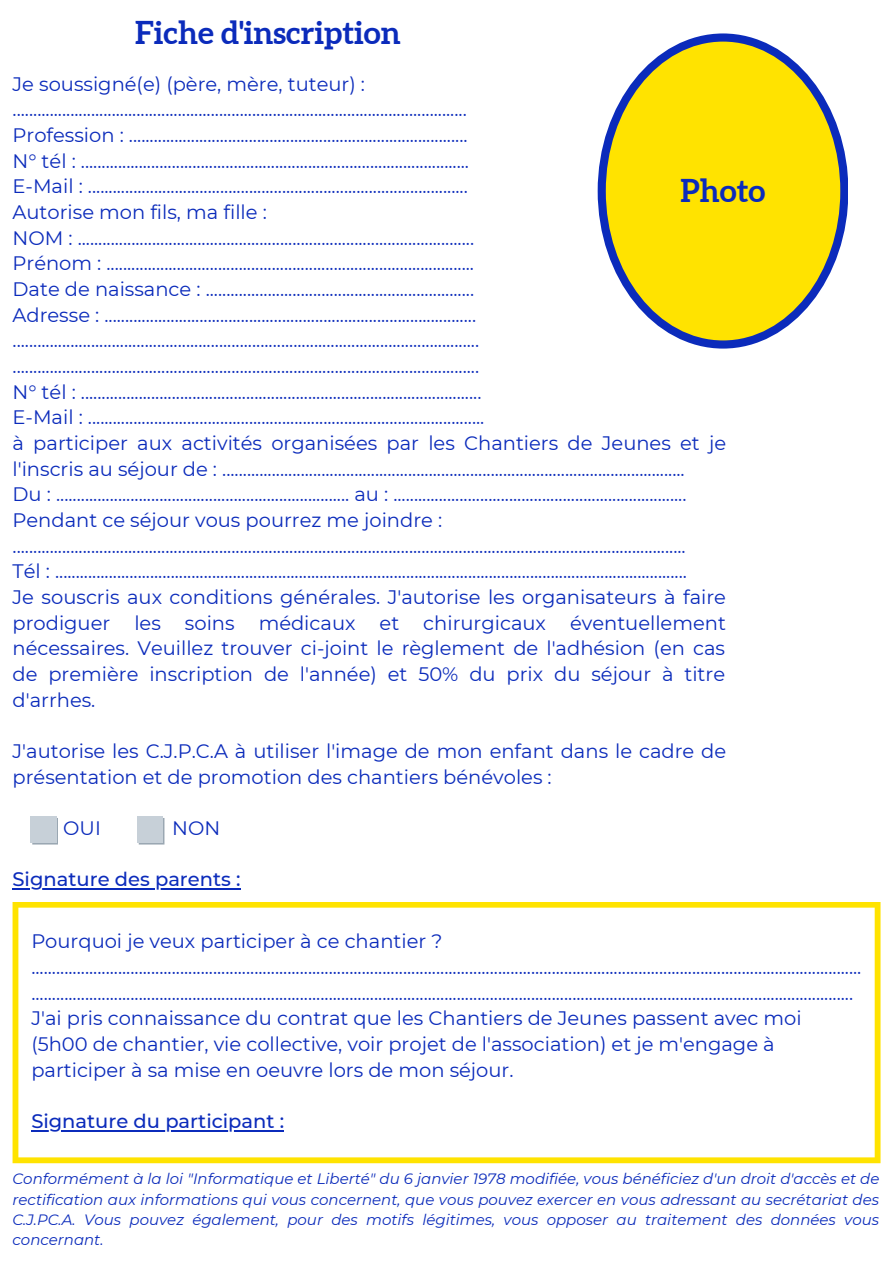
<style>
.page{position:relative;width:893px;height:1264px;background:#fff}
.page>*{position:absolute;margin:0;border:0;box-sizing:border-box;transform-origin:0 0}
.t1{font:700 31.5px "Aleo";color:#0b2bbb}
.t2{font:19.5px/25.7px "Montserrat";color:#0b2bbb}
.t3{font:500 19.5px "Montserrat";color:#0b2bbb}
.t4{font:italic 15px/20.1px "Montserrat";color:#0b2bbb;text-align:justify}
</style>
<div class="page">
<svg style="left:597px;top:33px;width:251px;height:315px;fill:#ffe300"></svg>
<hr style="left:13px;top:888px;width:142px;height:2px;background:#0b2bbb">
<hr style="left:155px;top:888px;width:81px;height:2px;background:#0b2bbb">
<svg style="left:32px;top:818px;width:26px;height:26px"></svg>
<div style="left:31px;top:816px;width:25px;height:26px;background:#c7d0d8"></div>
<svg style="left:139px;top:818px;width:25px;height:26px"></svg>
<div style="left:137px;top:816px;width:26px;height:26px;background:#c7d0d8"></div>
<svg style="left:13px;top:902px;width:867px;height:261px"></svg>
<hr style="left:31px;top:1129px;width:253px;height:2px;background:#0b2bbb">
<h1 class="t1" style="left:135px;top:15px;width:267px">Fiche d'inscription</h1>
<p class="t2" style="left:13px;top:71px;width:715px">Je soussigné(e) (père, mère, tuteur) : ..............................................................................................................<br>Profession : ..................................................................................<br>N° tél : ..............................................................................................<br>E-Mail : ............................................................................................<br>Autorise mon fils, ma fille :<br>NOM : ................................................................................................<br>Prénom : .........................................................................................<br>Date de naissance : .................................................................<br>Adresse : .......................................................................................... ................................................................................................................. .................................................................................................................<br>N° tél : .................................................................................................<br>E-Mail : ................................................................................................<br>à participer aux activités organisées par les Chantiers de Jeunes et je l'inscris au séjour de : ................................................................................................................<br>Du : ....................................................................... au : .......................................................................<br>Pendant ce séjour vous pourrez me joindre : ...................................................................................................................................................................<br>Tél : .........................................................................................................................................................<br>Je souscris aux conditions générales. J'autorise les organisateurs à faire prodiguer les soins médicaux et chirurgicaux éventuellement nécessaires. Veuillez trouver ci-joint le règlement de l'adhésion (en cas de première inscription de l'année) et 50% du prix du séjour à titre d'arrhes.</p>
<p class="t2" style="left:13px;top:738px;width:715px">J'autorise les C.J.P.C.A à utiliser l'image de mon enfant dans le cadre de présentation et de promotion des chantiers bénévoles :</p>
<p class="t2" style="left:63px;top:815px;width:39px">OUI</p>
<p class="t2" style="left:172px;top:815px;width:49px">NON</p>
<p class="t3" style="left:13px;top:867px;width:229px">Signature des parents :</p>
<h1 class="t1" style="left:680px;top:172px;width:86px">Photo</h1>
<p class="t2" style="left:31px;top:928px;width:831px">Pourquoi je veux participer à ce chantier ? ......................................................................................................................................................................................................... .......................................................................................................................................................................................................<br>J'ai pris connaissance du contrat que les Chantiers de Jeunes passent avec moi (5h00 de chantier, vie collective, voir projet de l'association) et je m'engage à participer à sa mise en oeuvre lors de mon séjour.</p>
<p class="t3" style="left:31px;top:1108px;width:254px">Signature du participant :</p>
<p class="t4" style="left:13px;top:1168px;width:868px">Conformément à la loi "Informatique et Liberté" du 6 janvier 1978 modifiée, vous bénéficiez d'un droit d'accès et de rectification aux informations qui vous concernent, que vous pouvez exercer en vous adressant au secrétariat des C.J.PC.A. Vous pouvez également, pour des motifs légitimes, vous opposer au traitement des données vous concernant.</p>
</div>
